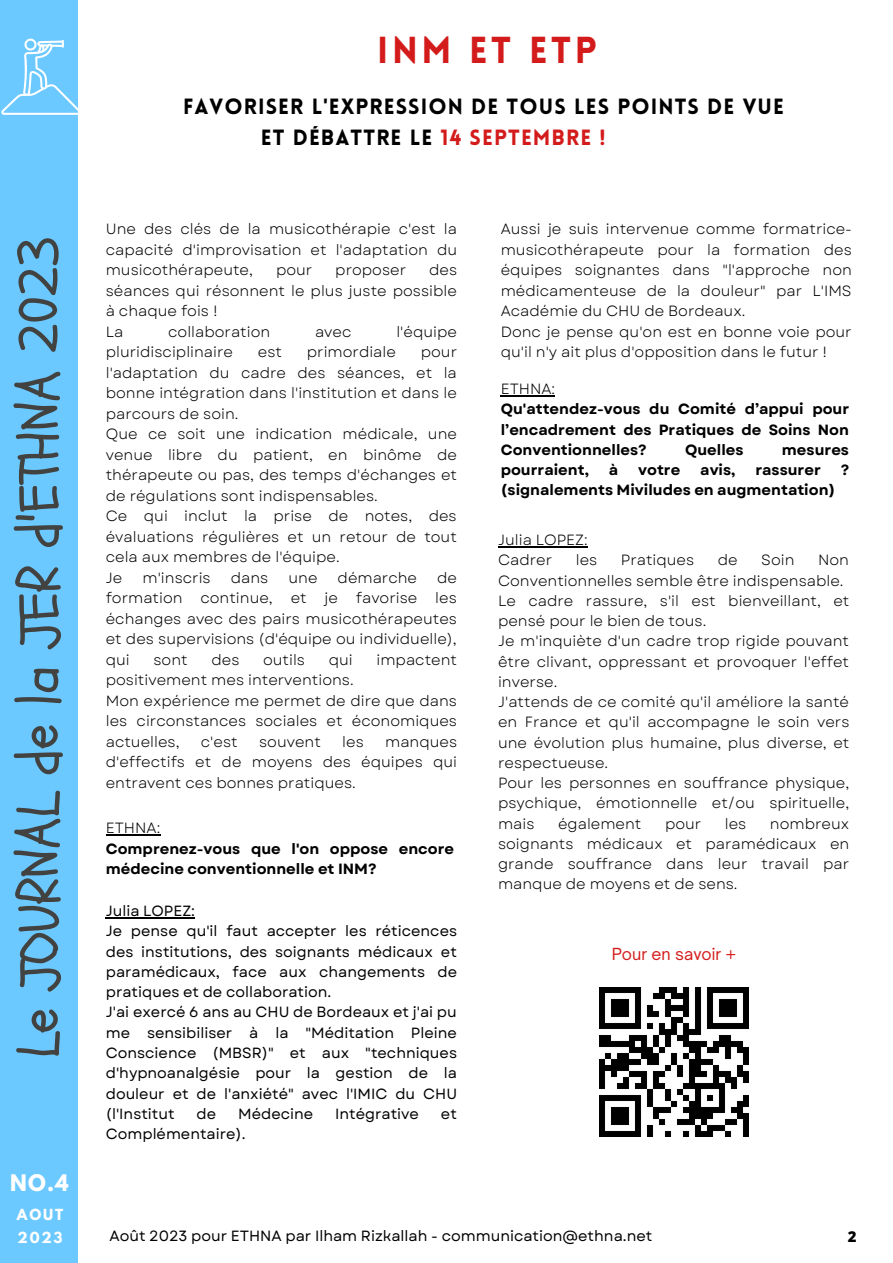
<style>
.page{position:relative;width:893px;height:1263px;background:#fff}
.page>*{position:absolute;margin:0;border:0;box-sizing:border-box;transform-origin:0 0}
.t1{font:57.75px "Schoolbell";color:#424241}
.t2{font:900 36.75px "Lovelo";letter-spacing:.1em;color:#d41b1b}
.t3{font:900 21.52px "Lovelo";letter-spacing:.05em;color:#000}
.t4{font:700 20.25px "League Spartan";color:#fff}
.t5{font:15.98px "Open Sauce One";color:#d41b1b}
.t6{font:800 15px "Open Sans";color:#000}
.t7{font:14.77px/20.5px "Garet";color:#000;text-align:justify}
.t8{font:14.77px/20.2px "Garet";color:#000;text-align:justify}
.t9{font:700 14.77px/20.2px "Garet";color:#000}
.t10{font:700 13.58px/22.5px "League Spartan";letter-spacing:.14em;color:#fff}
.s1{color:#d41b1b}
</style>
<div class="page">
<div style="left:0;top:0;width:78px;height:1263px;background:#6cc9ff"></div>
<svg style="left:1px;top:38px;width:77px;height:77px"></svg>
<img style="left:599px;top:988px;width:149px;height:148px">
<hr style="left:106px;top:834px;width:54px;height:2px;background:#000">
<hr style="left:106px;top:917px;width:89px;height:1px;background:#000">
<hr style="left:501px;top:395px;width:54px;height:1px;background:#000">
<hr style="left:498px;top:546px;width:90px;height:1px;background:#000">
<p class="t1" style="left:1px;top:1058px;width:823px;rotate:-90deg">Le JOURNAL de la JER d'ETHNA 2023</p>
<p class="t4" style="left:10px;top:1172px;width:60px">NO.4</p>
<p class="t10" style="left:17px;top:1205px;width:48px">AOUT<br>2023</p>
<p class="t2" style="left:377px;top:36px;width:221px">INM ET ETP</p>
<p class="t3" style="left:183px;top:98px;width:602px">FAVORISER L'EXPRESSION DE TOUS LES POINTS DE VUE</p>
<p class="t3" style="left:261px;top:129px;width:346px">ET DÉBATTRE LE <span class="s1">14 SEPTEMBRE !</span></p>
<p class="t7" style="left:106px;top:219px;width:353px">Une des clés de la musicothérapie c'est la capacité d'improvisation et l'adaptation du musicothérapeute,</p>
<p class="t7" style="left:106px;top:260px;width:353px;text-indent:323px">des séances qui résonnent le plus juste possible à chaque fois !</p>
<p class="t7" style="left:106px;top:321px;width:19px">La</p>
<p class="t7" style="left:168px;top:321px;width:104px">collaboration</p>
<p class="t7" style="left:315px;top:321px;width:38px">avec</p>
<p class="t7" style="left:396px;top:321px;width:62px">l'équipe</p>
<p class="t7" style="left:106px;top:342px;width:129px">pluridisciplinaire</p>
<p class="t7" style="left:258px;top:342px;width:26px">est</p>
<p class="t7" style="left:307px;top:342px;width:91px">primordiale</p>
<p class="t7" style="left:276px;top:260px;width:38px">pour</p>
<p class="t7" style="left:335px;top:260px;width:72px">proposer</p>
<p class="t7" style="left:106px;top:342px;width:353px;text-indent:315px">pour l'adaptation du cadre des séances, et la bonne intégration dans l'institution et dans le parcours de soin.</p>
<p class="t7" style="left:106px;top:424px;width:353px">Que ce soit une indication médicale, une venue libre du patient, en binôme de thérapeute ou pas, des temps d'échanges et de régulations sont indispensables.</p>
<p class="t7" style="left:106px;top:506px;width:352px">Ce qui inclut la prise de notes, des évaluations régulières et un retour de tout cela aux membres de l'équipe.</p>
<p class="t7" style="left:106px;top:567px;width:18px">Je</p>
<p class="t7" style="left:142px;top:567px;width:70px">m'inscris</p>
<p class="t7" style="left:231px;top:567px;width:39px">dans</p>
<p class="t7" style="left:288px;top:567px;width:31px">une</p>
<p class="t7" style="left:338px;top:567px;width:81px">démarche</p>
<p class="t7" style="left:106px;top:567px;width:353px;text-indent:331px">de formation continue, et je favorise les échanges avec des pairs musicothérapeutes et des supervisions (d'équipe ou individuelle), qui</p>
<p class="t7" style="left:153px;top:649px;width:36px">sont</p>
<p class="t7" style="left:211px;top:649px;width:30px">des</p>
<p class="t7" style="left:263px;top:649px;width:43px">outils</p>
<p class="t7" style="left:329px;top:649px;width:26px">qui</p>
<p class="t7" style="left:376px;top:649px;width:82px">impactent</p>
<p class="t7" style="left:106px;top:670px;width:249px">positivement mes interventions.</p>
<p class="t7" style="left:106px;top:690px;width:353px">Mon expérience me permet de dire que dans les circonstances sociales et économiques actuelles,</p>
<p class="t7" style="left:201px;top:731px;width:38px">c'est</p>
<p class="t7" style="left:259px;top:731px;width:63px">souvent</p>
<p class="t7" style="left:342px;top:731px;width:23px">les</p>
<p class="t7" style="left:106px;top:731px;width:353px;text-indent:279px">manques d'effectifs et de moyens des équipes qui entravent ces bonnes pratiques.</p>
<p class="t7" style="left:106px;top:818px;width:56px">ETHNA:</p>
<p class="t9" style="left:106px;top:838px;width:350px">Comprenez-vous que l'on oppose encore médecine conventionnelle et INM?</p>
<p class="t8" style="left:106px;top:901px;width:91px">Julia LOPEZ:</p>
<p class="t8" style="left:106px;top:921px;width:353px">Je pense qu'il faut accepter les réticences des institutions, des soignants médicaux et paramédicaux, face aux changements de pratiques et de collaboration.</p>
<p class="t8" style="left:106px;top:1002px;width:353px">J'ai exercé 6 ans au CHU de Bordeaux et j'ai pu me sensibiliser à la "Méditation Pleine Conscience (MBSR)" et aux "techniques d'hypnoanalgésie pour la gestion de la douleur et de l'anxiété" avec l'IMIC du CHU (l'Institut</p>
<p class="t8" style="left:197px;top:1103px;width:21px">de</p>
<p class="t8" style="left:238px;top:1103px;width:76px">Médecine</p>
<p class="t8" style="left:335px;top:1103px;width:85px">Intégrative</p>
<p class="t8" style="left:441px;top:1103px;width:17px">et</p>
<p class="t8" style="left:106px;top:1124px;width:141px">Complémentaire).</p>
<p class="t7" style="left:501px;top:219px;width:353px">Aussi je suis intervenue comme formatrice&shy;musicothérapeute pour la formation des équipes soignantes dans "l'approche non médicamenteuse de la douleur" par L'IMS Académie du CHU de Bordeaux.</p>
<p class="t7" style="left:501px;top:321px;width:352px">Donc je pense qu'on est en bonne voie pour qu'il n'y ait plus d'opposition dans le futur !</p>
<p class="t7" style="left:501px;top:379px;width:56px">ETHNA:</p>
<p class="t9" style="left:501px;top:399px;width:350px;text-align:justify">Qu'attendez-vous du Comité d’appui pour l’encadrement des Pratiques de Soins Non Conventionnelles?</p>
<p class="t9" style="left:685px;top:440px;width:60px">Quelles</p>
<p class="t9" style="left:782px;top:440px;width:69px">mesures</p>
<p class="t9" style="left:501px;top:460px;width:90px">pourraient,</p>
<p class="t9" style="left:609px;top:460px;width:11px">à</p>
<p class="t9" style="left:638px;top:460px;width:44px">votre</p>
<p class="t9" style="left:700px;top:460px;width:37px">avis,</p>
<p class="t9" style="left:755px;top:460px;width:67px">rassurer</p>
<p class="t9" style="left:840px;top:460px;width:10px">?</p>
<p class="t9" style="left:501px;top:480px;width:336px">(signalements Miviludes en augmentation)</p>
<p class="t7" style="left:498px;top:530px;width:91px">Julia LOPEZ:</p>
<p class="t7" style="left:498px;top:550px;width:56px">Cadrer</p>
<p class="t7" style="left:576px;top:550px;width:23px">les</p>
<p class="t7" style="left:621px;top:550px;width:75px">Pratiques</p>
<p class="t7" style="left:718px;top:550px;width:21px">de</p>
<p class="t7" style="left:761px;top:550px;width:35px">Soin</p>
<p class="t7" style="left:498px;top:550px;width:352px;line-height:20.2px;text-indent:320px">Non<br>Conventionnelles semble être indispensable.</p>
<p class="t7" style="left:498px;top:590px;width:353px;line-height:20.2px">Le cadre rassure, s'il est bienveillant, et pensé pour le bien de tous.</p>
<p class="t7" style="left:498px;top:631px;width:352px;line-height:20.2px">Je m'inquiète d'un cadre trop rigide pouvant être clivant, oppressant et provoquer l'effet inverse.</p>
<p class="t7" style="left:498px;top:692px;width:353px;line-height:20.2px">J'attends de ce comité qu'il améliore la santé en France et qu'il accompagne le soin vers une évolution plus humaine, plus diverse, et respectueuse.</p>
<p class="t7" style="left:498px;top:773px;width:353px;line-height:20.2px">Pour les personnes en souffrance physique, psychique, émotionnelle et/ou spirituelle, mais</p>
<p class="t7" style="left:558px;top:813px;width:85px">également</p>
<p class="t7" style="left:665px;top:813px;width:38px">pour</p>
<p class="t7" style="left:725px;top:813px;width:23px">les</p>
<p class="t7" style="left:498px;top:813px;width:353px;line-height:20.2px;text-indent:272px">nombreux soignants médicaux et paramédicaux en grande souffrance dans leur travail par manque de moyens et de sens.</p>
<p class="t5" style="left:612px;top:944px;width:126px">Pour en savoir +</p>
<p class="t8" style="left:109px;top:1226px;width:544px">Août 2023 pour ETHNA par Ilham Rizkallah - communication@ethna.net</p>
<p class="t6" style="left:848px;top:1226px;width:10px">2</p>
</div>
